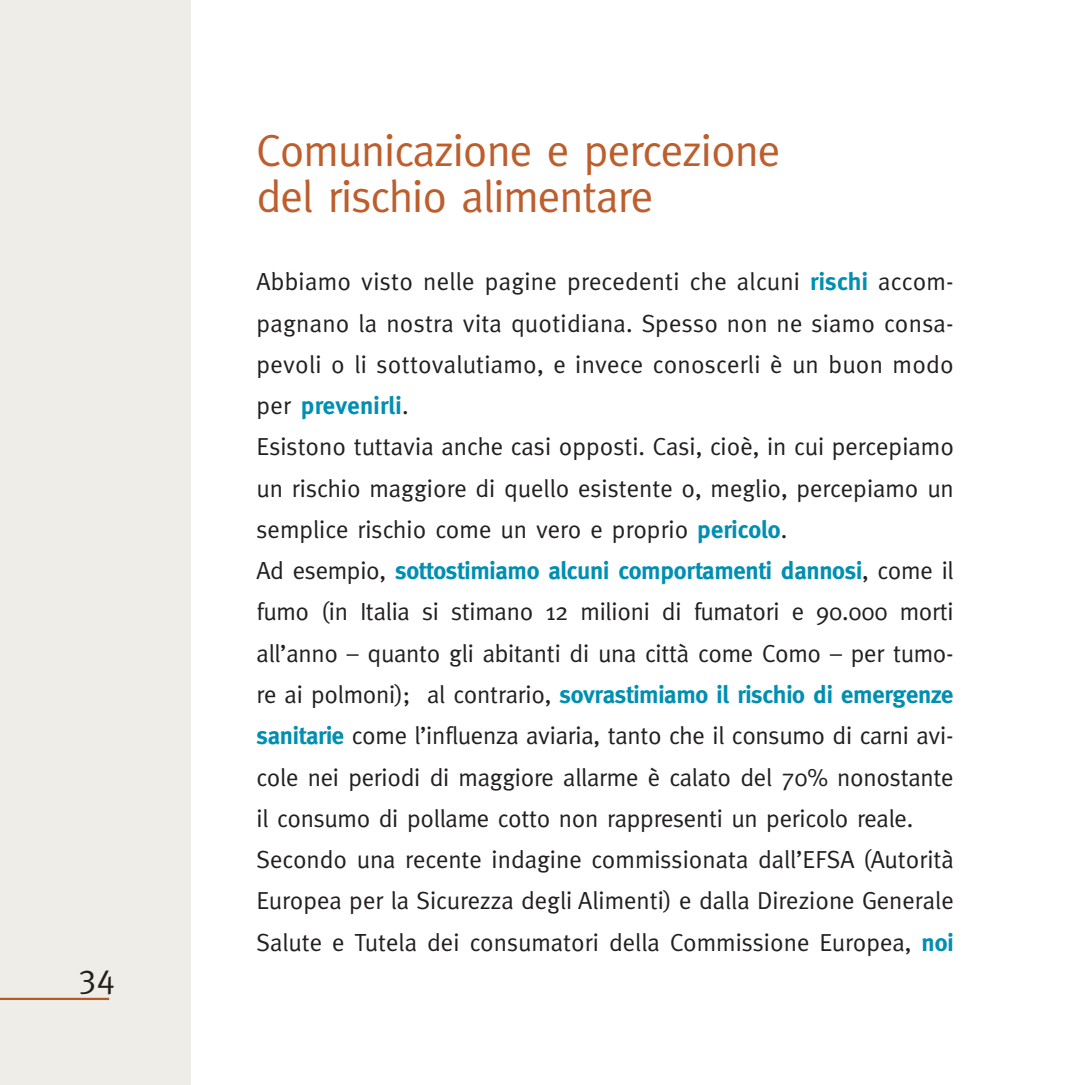
<style>
.page{position:relative;width:1083px;height:1085px;background:#fff}
.page>*{position:absolute;margin:0;border:0;box-sizing:border-box;transform-origin:0 0}
.t1{font:45px/45.7px "Meta";letter-spacing:-.02em;color:#bd5e2c}
.t2{font:33.75px "Meta";color:#231f1f}
.t3{font:24.75px/41.2px "Meta";color:#231f1f}
.s1{font-weight:700;color:#008fb2}
</style>
<div class="page">
<div style="left:0;top:0;width:191px;height:1085px;background:#eeede8"></div>
<h2 class="t2" style="left:79px;top:964px;width:38px">34</h2>
<h1 class="t1" style="left:257px;top:131px;width:525px">Comunicazione e percezione del rischio alimentare</h1>
<p class="t3" style="left:257px;top:263px;width:699px">Abbiamo visto nelle pagine precedenti che alcuni <span class="s1">rischi</span> accom&shy;pagnano la nostra vita quotidiana. Spesso non ne siamo consa&shy;pevoli o li sottovalutiamo, e invece conoscerli è un buon modo per <span class="s1">prevenirli</span>.<br>Esistono tuttavia anche casi opposti. Casi, cioè, in cui percepiamo un rischio maggiore di quello esistente o, meglio, percepiamo un semplice rischio come un vero e proprio <span class="s1">pericolo</span>.<br>Ad esempio, <span class="s1">sottostimiamo alcuni comportamenti dannosi</span>, come il fumo (in Italia si stimano 12 milioni di fumatori e 90.000 morti all’anno – quanto gli abitanti di una città come Como – per tumo&shy;re ai polmoni); al contrario, <span class="s1">sovrastimiamo il rischio di emergenze sanitarie</span> come l’influenza aviaria, tanto che il consumo di carni avi&shy;cole nei periodi di maggiore allarme è calato del 70% nonostante il consumo di pollame cotto non rappresenti un pericolo reale.<br>Secondo una recente indagine commissionata dall’EFSA (Autorità Europea per la Sicurezza degli Alimenti) e dalla Direzione Generale Salute e Tutela dei consumatori della Commissione Europea, <span class="s1">noi</span></p>
</div>
